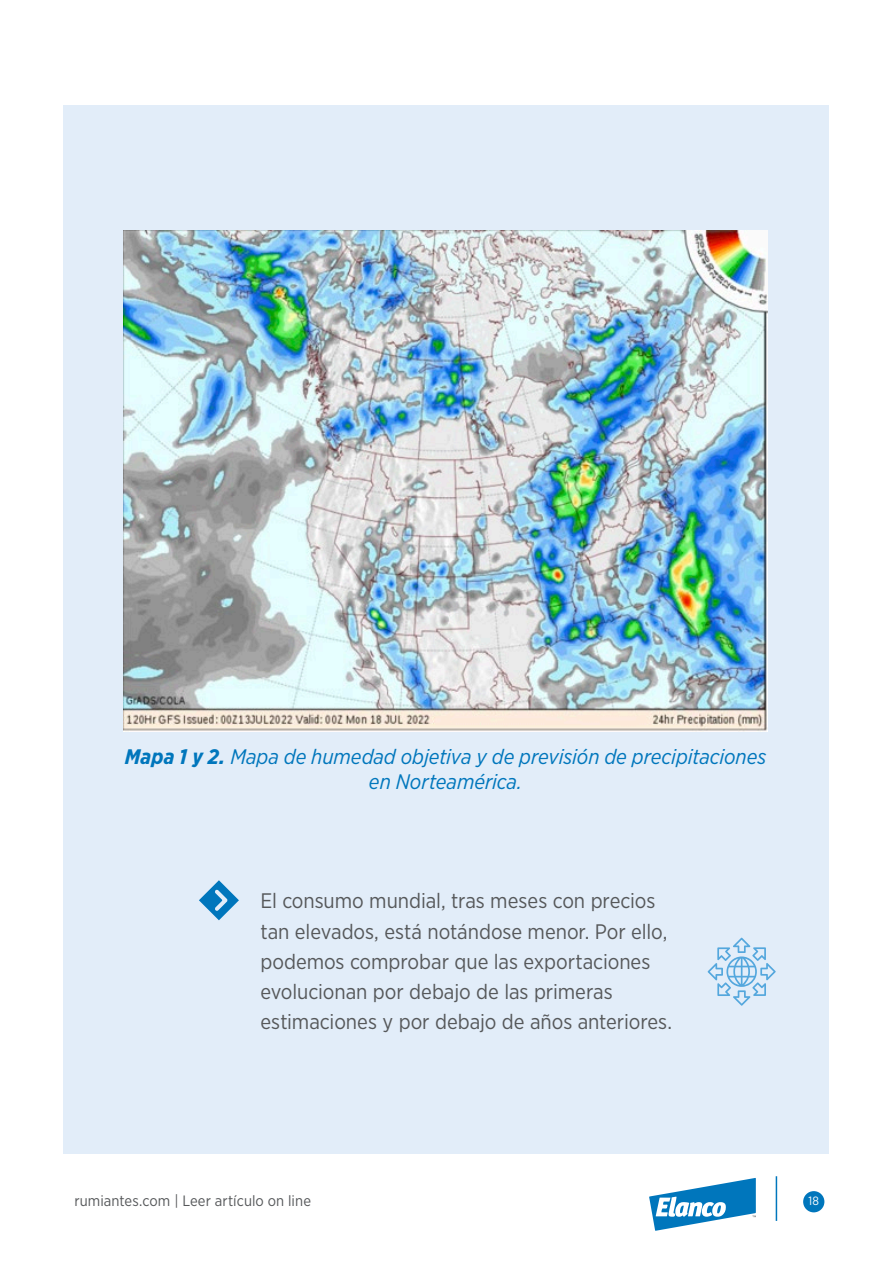
<style>
.page{position:relative;width:893px;height:1263px;background:#fff}
.page>*{position:absolute;margin:0;border:0;box-sizing:border-box;transform-origin:0 0}
.Online_txt{font:21px/30px "Gotham Narrow";letter-spacing:-.005em;color:#56585a}
.Online_txt-2{font:italic 21px/25.2px "Gotham Narrow";letter-spacing:-.005em;color:#0076bc;text-align:center}
.t1{font:15px "Gotham Narrow";letter-spacing:.005em;color:#56585a}
.t2{font:12px "Gotham Narrow";color:#fff}
.s1{font-weight:700}
</style>
<div class="page">
<div style="left:64px;top:105px;width:765px;height:1048px;background:#e2edf9"></div>
<div style="left:803px;top:1191px;width:21px;height:21px;background:#0076bc;border-radius:50%"></div>
<hr style="left:776px;top:1176px;width:1px;height:45px;background:#0076bc">
<svg style="left:649px;top:1178px;width:107px;height:53px"></svg>
<img style="left:124px;top:230px;width:643px;height:502px">
<svg style="left:199px;top:880px;width:40px;height:40px"></svg>
<svg style="left:708px;top:937px;width:68px;height:69px"></svg>
<p class="Online_txt-2" style="left:125px;top:744px;width:643px"><span class="s1">Mapa 1 y 2.</span> Mapa de humedad objetiva y de previsión de precipitaciones en Norteamérica.</p>
<p class="Online_txt" style="left:260px;top:886px;width:413px">El consumo mundial, tras meses con precios tan elevados, está notándose menor. Por ello, podemos comprobar que las exportaciones evolucionan por debajo de las primeras estimaciones y por debajo de años anteriores.</p>
<p class="t1" style="left:74px;top:1191px;width:238px">rumiantes.com | Leer artículo on line</p>
<p class="t2" style="left:808px;top:1194px;width:12px">18</p>
</div>
